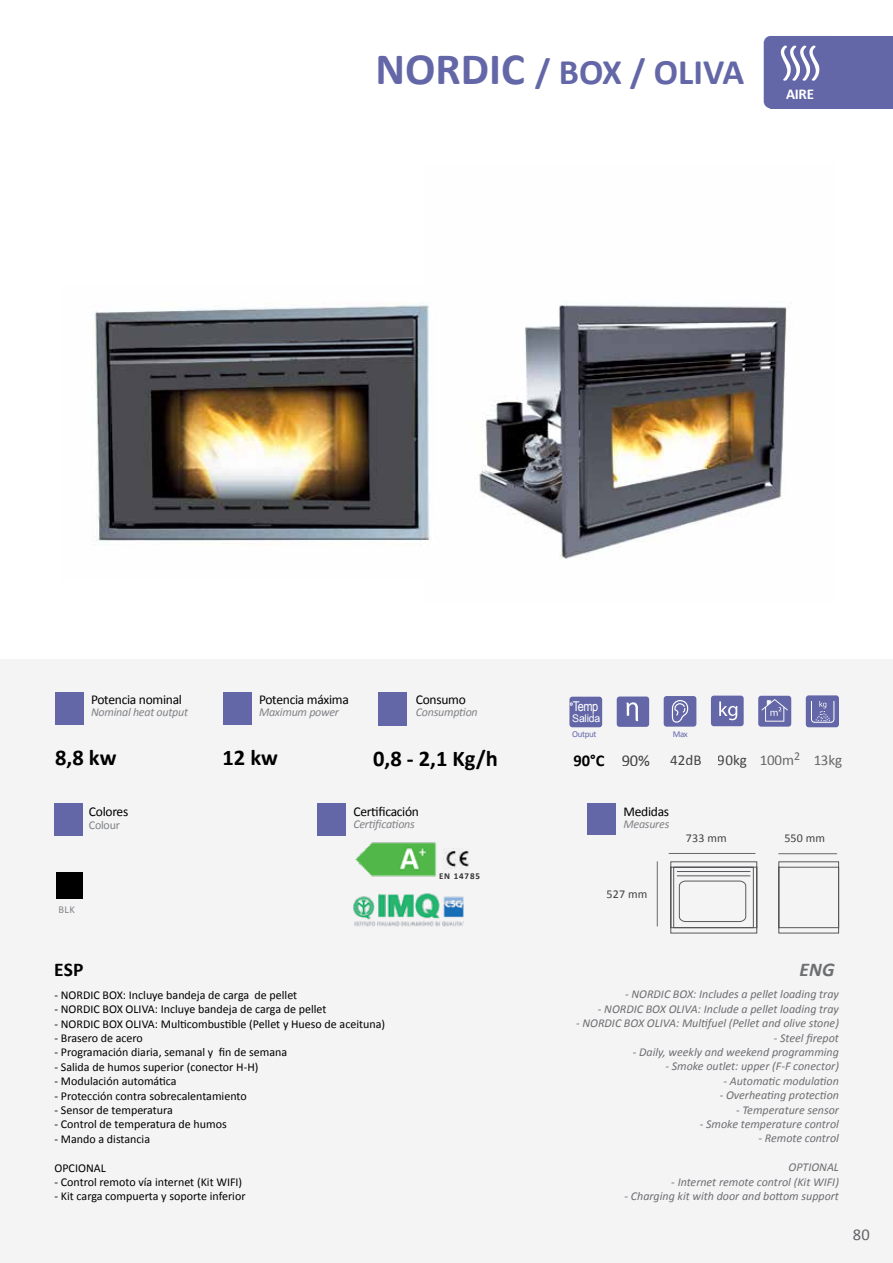
<style>
.page{position:relative;width:893px;height:1263px;background:#fff}
.page>*{position:absolute;margin:0;border:0;box-sizing:border-box;transform-origin:0 0}
.t1{font:700 36px "Calibri";color:#6467a7}
.t2{font:700 22.5px "Calibri";color:#000}
.t3{font:700 19.5px "Calibri";color:#000}
.t4{font:italic 700 19.5px "Calibri";color:#6d6e71}
.t5{font:16.5px "Calibri";color:#636466}
.t6{font:15px "Calibri";color:#000}
.t7{font:700 15px "Calibri";color:#fff}
.t8{font:15px "Calibri";color:#333334}
.t9{font:13.5px "Calibri";letter-spacing:-.02em;color:#000}
.t10{font:13.5px "Arial Narrow";color:#fff}
.t11{font:12px "Calibri";color:#000}
.t12{font:italic 12px "Calibri";color:#6d6e71}
.t13{font:italic 12px "Calibri";letter-spacing:-.02em;color:#808285}
.t14{font:12px "Calibri";letter-spacing:.01em;color:#414042}
.t15{font:12px "Calibri";letter-spacing:-.02em;color:#808285}
.t16{font:12px "Calibri";color:#333334}
.t17{font:10.5px "Arial";letter-spacing:-.02em;color:#fff}
.t18{font:10.5px "Calibri";color:#808285}
.t19{font:9px "Calibri";letter-spacing:-.04em;color:#6467a7}
.t20{font:700 9px "Calibri";letter-spacing:.09em;color:#333334}
.s1{font-size:45px}
.s2{font-family:"Century Gothic";font-weight:700;font-size:9px}
.s3{font-weight:700;font-size:16.5px}
.s4{font-size:16.5px}
.s5{color:#333334}
</style>
<div class="page">
<div style="left:0;top:659px;width:893px;height:604px;background:#f4f4f5"></div>
<div style="left:55px;top:692px;width:29px;height:33px;background:#6467a7"></div>
<div style="left:378px;top:692px;width:29px;height:33px;background:#6467a7"></div>
<div style="left:317px;top:803px;width:29px;height:32px;background:#6467a7"></div>
<div style="left:587px;top:804px;width:29px;height:31px;background:#6467a7"></div>
<div style="left:770px;top:36px;width:123px;height:72px;background:#6467a7"></div>
<div style="left:223px;top:692px;width:29px;height:33px;background:#6467a7"></div>
<div style="left:54px;top:803px;width:29px;height:33px;background:#6467a7"></div>
<img style="left:355px;top:842px;width:82px;height:35px">
<div style="left:764px;top:36px;width:75px;height:72px;background:#6467a7;border-radius:7px"></div>
<svg style="left:780px;top:45px;width:40px;height:36px"></svg>
<div style="left:617px;top:696px;width:32px;height:31px;background:#6467a7;border-radius:3px"></div>
<svg style="left:626px;top:702px;width:12px;height:19px"></svg>
<div style="left:711px;top:696px;width:33px;height:30px;background:#6467a7;border-radius:3px"></div>
<svg style="left:719px;top:701px;width:18px;height:19px"></svg>
<svg style="left:758px;top:696px;width:33px;height:31px"></svg>
<div style="left:806px;top:695px;width:33px;height:32px;background:#6467a7;border-radius:3px"></div>
<svg style="left:811px;top:701px;width:24px;height:22px"></svg>
<div style="left:569px;top:697px;width:33px;height:30px;background:#6467a7;border-radius:3px"></div>
<div style="left:664px;top:696px;width:32px;height:31px;background:#6467a7;border-radius:3px"></div>
<svg style="left:672px;top:700px;width:16px;height:23px"></svg>
<img style="left:479px;top:300px;width:308px;height:259px">
<hr style="left:657px;top:861px;width:1px;height:65px;background:#67686b">
<hr style="left:669px;top:853px;width:86px;height:1px;background:#67686b">
<hr style="left:778px;top:853px;width:59px;height:1px;background:#67686b">
<svg style="left:670px;top:861px;width:169px;height:73px"></svg>
<img style="left:94px;top:303px;width:337px;height:242px">
<img style="left:353px;top:893px;width:111px;height:34px">
<img style="left:444px;top:848px;width:25px;height:21px">
<div style="left:56px;top:872px;width:26px;height:27px;background:#000"></div>
<h1 class="t1" style="left:376px;top:49px;width:370px"><span class="s1">NORDIC</span> / BOX / OLIVA</h1>
<p class="t7" style="left:786px;top:84px;width:29px">AIRE</p>
<p class="t9" style="left:91px;top:690px;width:93px">Potencia nominal</p>
<p class="t13" style="left:91px;top:703px;width:99px">Nominal heat output</p>
<p class="t9" style="left:259px;top:690px;width:91px">Potencia máxima</p>
<p class="t13" style="left:259px;top:703px;width:82px">Maximum power</p>
<p class="t9" style="left:416px;top:691px;width:52px">Consumo</p>
<p class="t13" style="left:416px;top:704px;width:63px">Consumption</p>
<p class="t10" style="left:570px;top:696px;width:30px"><span class="s2">º</span>Temp</p>
<p class="t17" style="left:572px;top:712px;width:30px">Salida</p>
<p class="t19" style="left:572px;top:728px;width:26px">Output</p>
<p class="t19" style="left:673px;top:728px;width:17px">Max</p>
<h2 class="t2" style="left:55px;top:744px;width:63px">8,8 kw</h2>
<h2 class="t2" style="left:223px;top:744px;width:57px">12 kw</h2>
<h2 class="t2" style="left:373px;top:744px;width:126px">0,8 - 2,1 Kg/h</h2>
<p class="t6" style="left:573px;top:750px;width:222px"><span class="s3">90°C</span> <span class="s4">90%</span> 42dB 90kg <span class="s5">100m</span></p>
<p class="t8" style="left:813px;top:750px;width:31px">13kg</p>
<p class="t16" style="left:794px;top:748px;width:8px">2</p>
<p class="t9" style="left:89px;top:803px;width:41px">Colores</p>
<p class="t15" style="left:89px;top:818px;width:33px">Colour</p>
<p class="t18" style="left:58px;top:903px;width:18px">BLK</p>
<p class="t9" style="left:353px;top:803px;width:67px">Certificación</p>
<p class="t13" style="left:353px;top:816px;width:63px">Certifications</p>
<p class="t20" style="left:439px;top:870px;width:42px">EN 14785</p>
<p class="t9" style="left:623px;top:803px;width:47px">Medidas</p>
<p class="t13" style="left:623px;top:816px;width:47px">Measures</p>
<p class="t14" style="left:686px;top:830px;width:42px">733 mm</p>
<p class="t14" style="left:784px;top:831px;width:42px">550 mm</p>
<p class="t14" style="left:607px;top:886px;width:42px">527 mm</p>
<h3 class="t3" style="left:54px;top:957px;width:31px">ESP</h3>
<h3 class="t4" style="left:800px;top:957px;width:37px">ENG</h3>
<p class="t11" style="left:54px;top:987px;width:244px">- NORDIC BOX: Incluye bandeja de carga de pellet</p>
<p class="t11" style="left:54px;top:1002px;width:273px">- NORDIC BOX OLIVA: Incluye bandeja de carga de pellet</p>
<p class="t11" style="left:54px;top:1016px;width:332px">- NORDIC BOX OLIVA: Multicombustible (Pellet y Hueso de aceituna)</p>
<p class="t11" style="left:54px;top:1030px;width:90px">- Brasero de acero</p>
<p class="t11" style="left:54px;top:1045px;width:234px">- Programación diaria, semanal y fin de semana</p>
<p class="t11" style="left:54px;top:1059px;width:205px">- Salida de humos superior (conector H-H)</p>
<p class="t11" style="left:54px;top:1074px;width:124px">- Modulación automática</p>
<p class="t11" style="left:54px;top:1088px;width:194px">- Protección contra sobrecalentamiento</p>
<p class="t11" style="left:54px;top:1102px;width:120px">- Sensor de temperatura</p>
<p class="t11" style="left:54px;top:1117px;width:174px">- Control de temperatura de humos</p>
<p class="t11" style="left:54px;top:1131px;width:97px">- Mando a distancia</p>
<p class="t11" style="left:54px;top:1160px;width:53px">OPCIONAL</p>
<p class="t11" style="left:54px;top:1174px;width:189px">- Control remoto vía internet (Kit WIFI)</p>
<p class="t11" style="left:54px;top:1189px;width:193px">- Kit carga compuerta y soporte inferior</p>
<p class="t12" style="left:625px;top:986px;width:215px">- NORDIC BOX: Includes a pellet loading tray</p>
<p class="t12" style="left:598px;top:1000px;width:243px">- NORDIC BOX OLIVA: Include a pellet loading tray</p>
<p class="t12" style="left:576px;top:1015px;width:264px">- NORDIC BOX OLIVA: Multifuel (Pellet and olive stone)</p>
<p class="t12" style="left:774px;top:1029px;width:67px">- Steel firepot</p>
<p class="t12" style="left:633px;top:1044px;width:208px">- Daily, weekly and weekend programming</p>
<p class="t12" style="left:665px;top:1058px;width:175px">- Smoke outlet: upper (F-F conector)</p>
<p class="t12" style="left:723px;top:1072px;width:117px">- Automatic modulation</p>
<p class="t12" style="left:720px;top:1087px;width:121px">- Overheating protection</p>
<p class="t12" style="left:736px;top:1101px;width:104px">- Temperature sensor</p>
<p class="t12" style="left:700px;top:1116px;width:141px">- Smoke temperature control</p>
<p class="t12" style="left:758px;top:1130px;width:82px">- Remote control</p>
<p class="t12" style="left:788px;top:1159px;width:52px">OPTIONAL</p>
<p class="t12" style="left:671px;top:1173px;width:169px">- Internet remote control (Kit WIFI)</p>
<p class="t12" style="left:624px;top:1188px;width:216px">- Charging kit with door and bottom support</p>
<h3 class="t5" style="left:853px;top:1224px;width:19px">80</h3>
</div>
